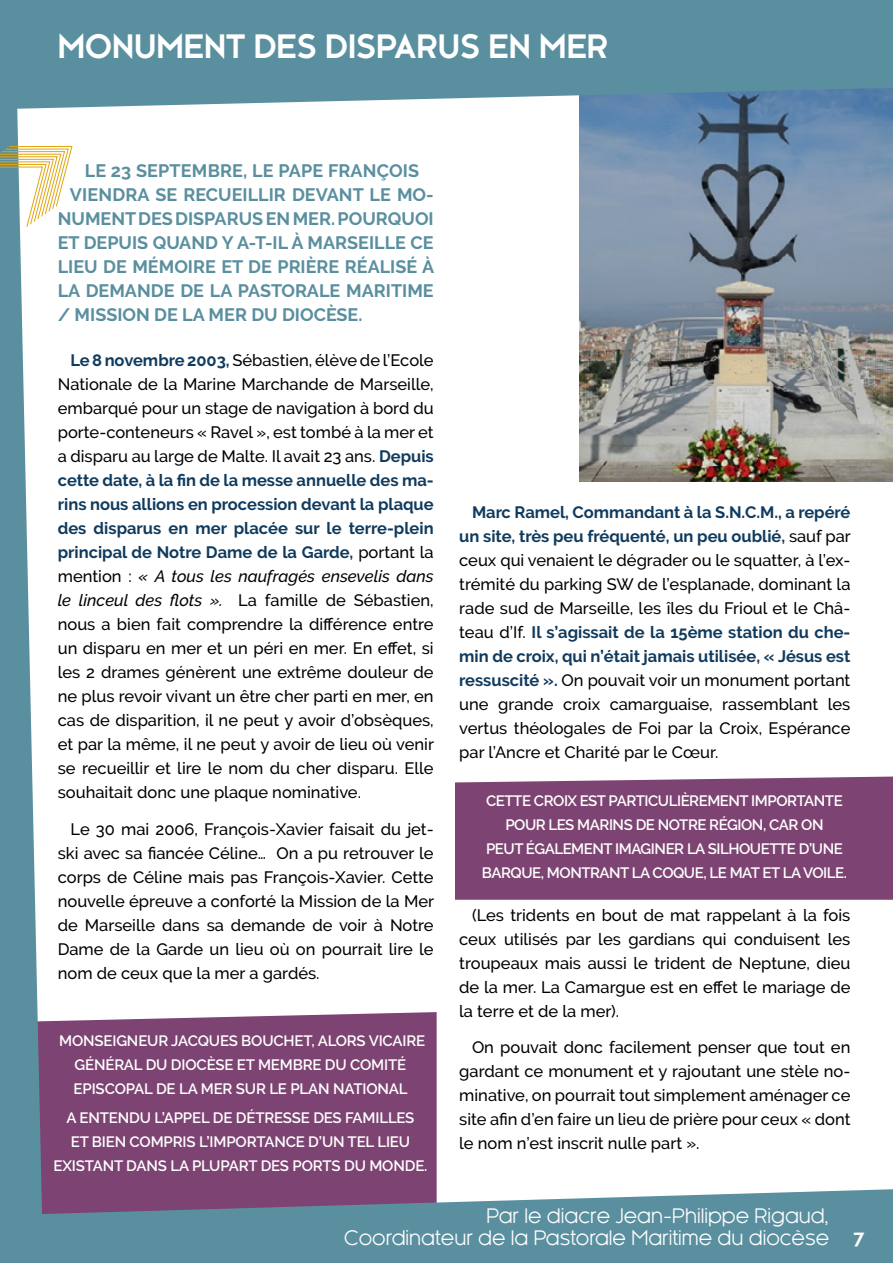
<style>
.page{position:relative;width:893px;height:1263px;background:#fff}
.page>*{position:absolute;margin:0;border:0;box-sizing:border-box;transform-origin:0 0}
.t1{font:700 31.5px "Kessel 105";color:#fff}
.t2{font:19.5px/22.5px "Kessel 105";color:#fff;text-align:right}
.t3{font:700 19.5px "Raleway";color:#fff}
.t4{font:700 18px "Raleway";color:#5a8f9f}
.t5{font:500 16.5px/24px "Raleway";color:#000;text-align:justify}
.t6{font:600 15px/24px "Raleway";letter-spacing:-.015em;color:#fff;text-align:center}
.s1{font-weight:700;color:#103b5e}
.s2{font-style:italic}
</style>
<div class="page">
<div style="left:43px;top:1012px;width:394px;height:177px;background:#7d4473"></div>
<div style="left:455px;top:776px;width:438px;height:124px;background:#7d4473"></div>
<img style="left:580px;top:109px;width:313px;height:372px">
<svg style="left:0;top:0;width:893px;height:109px;fill:#5a8f9f"></svg>
<svg style="left:0;top:81px;width:43px;height:1108px;fill:#5a8f9f"></svg>
<svg style="left:0;top:1189px;width:893px;height:74px;fill:#5a8f9f"></svg>
<svg style="left:0;top:146px;width:73px;height:82px"></svg>
<h1 class="t1" style="left:58px;top:27px;width:552px">MONUMENT DES DISPARUS EN MER</h1>
<p class="t4" style="left:85px;top:160px;width:336px">LE 23 SEPTEMBRE, LE PAPE FRANÇOIS</p>
<p class="t4" style="left:70px;top:184px;width:365px">VIENDRA SE RECUEILLIR DEVANT LE MO-</p>
<p class="t4" style="left:58px;top:208px;width:377px">NUMENT DES DISPARUS EN MER. POURQUOI</p>
<p class="t4" style="left:58px;top:232px;width:377px">ET DEPUIS QUAND Y A-T-IL À MARSEILLE CE</p>
<p class="t4" style="left:58px;top:256px;width:378px">LIEU DE MÉMOIRE ET DE PRIÈRE RÉALISÉ À</p>
<p class="t4" style="left:58px;top:280px;width:377px">LA DEMANDE DE LA PASTORALE MARITIME</p>
<p class="t4" style="left:58px;top:304px;width:306px">/ MISSION DE LA MER DU DIOCÈSE.</p>
<p class="t5" style="left:58px;top:348px;width:378px;text-indent:13px"><span class="s1">Le 8 novembre 2003,</span> Sébastien, élève de l’Ecole Nationale de la Marine Marchande de Marseille, embarqué pour un stage de navigation à bord du porte-conteneurs « Ravel », est tombé à la mer et a disparu au large de Malte. Il avait 23 ans. <span class="s1">Depuis cette date, à la fin de la messe annuelle des ma&shy;rins nous allions en procession devant la plaque des disparus en mer placée sur le terre-plein principal de Notre Dame de la Garde,</span> portant la mention : <span class="s2">« A tous les naufragés ensevelis dans le linceul des flots ».</span> La famille de Sébastien, nous a bien fait comprendre la différence entre un disparu en mer et un péri en mer. En effet, si les 2 drames génèrent une extrême douleur de ne plus revoir vivant un être cher parti en mer, en cas de disparition, il ne peut y avoir d’obsèques, et par la même, il ne peut y avoir de lieu où venir se recueillir et lire le nom du cher disparu. Elle souhaitait donc une plaque nominative.</p>
<p class="t5" style="left:58px;top:817px;width:378px;text-indent:13px">Le 30 mai 2006, François-Xavier faisait du jet&shy;ski avec sa fiancée Céline… On a pu retrouver le corps de Céline mais pas François-Xavier. Cette nouvelle épreuve a conforté la Mission de la Mer de Marseille dans sa demande de voir à Notre Dame de la Garde un lieu où on pourrait lire le nom de ceux que la mer a gardés.</p>
<p class="t6" style="left:59px;top:1029px;width:368px">MONSEIGNEUR JACQUES BOUCHET, ALORS VICAIRE<br>GÉNÉRAL DU DIOCÈSE ET MEMBRE DU COMITÉ<br>EPISCOPAL DE LA MER SUR LE PLAN NATIONAL</p>
<p class="t6" style="left:53px;top:1105px;width:375px">A ENTENDU L’APPEL DE DÉTRESSE DES FAMILLES<br>ET BIEN COMPRIS L’IMPORTANCE D’UN TEL LIEU<br>EXISTANT DANS LA PLUPART DES PORTS DU MONDE.</p>
<p class="t5" style="left:459px;top:500px;width:393px;text-indent:13px"><span class="s1">Marc Ramel, Commandant à la S.N.C.M., a repéré un site, très peu fréquenté, un peu oublié,</span> sauf par ceux qui venaient le dégrader ou le squatter, à l’ex&shy;trémité du parking SW de l’esplanade, dominant la rade sud de Marseille, les îles du Frioul et le Châ&shy;teau d’If. <span class="s1">Il s’agissait de la 15ème station du che&shy;min de croix, qui n’était jamais utilisée, « Jésus est ressuscité ».</span> On pouvait voir un monument portant une grande croix camarguaise, rassemblant les vertus théologales de Foi par la Croix, Espérance par l’Ancre et Charité par le Cœur.</p>
<p class="t6" style="left:482px;top:789px;width:366px">CETTE CROIX EST PARTICULIÈREMENT IMPORTANTE POUR LES MARINS DE NOTRE RÉGION, CAR ON<br>PEUT ÉGALEMENT IMAGINER LA SILHOUETTE D’UNE BARQUE, MONTRANT LA COQUE, LE MAT ET LA VOILE.</p>
<p class="t5" style="left:459px;top:903px;width:393px;text-indent:13px">(Les tridents en bout de mat rappelant à la fois ceux utilisés par les gardians qui conduisent les troupeaux mais aussi le trident de Neptune, dieu de la mer. La Camargue est en effet le mariage de la terre et de la mer).</p>
<p class="t5" style="left:459px;top:1035px;width:393px;text-indent:13px">On pouvait donc facilement penser que tout en gardant ce monument et y rajoutant une stèle no&shy;minative, on pourrait tout simplement aménager ce site afin d’en faire un lieu de prière pour ceux « dont le nom n’est inscrit nulle part ».</p>
<p class="t2" style="left:344px;top:1204px;width:486px">Par le diacre Jean-Philippe Rigaud,<br>Coordinateur de la Pastorale Maritime du diocèse</p>
<p class="t3" style="left:853px;top:1226px;width:12px">7</p>
</div>
